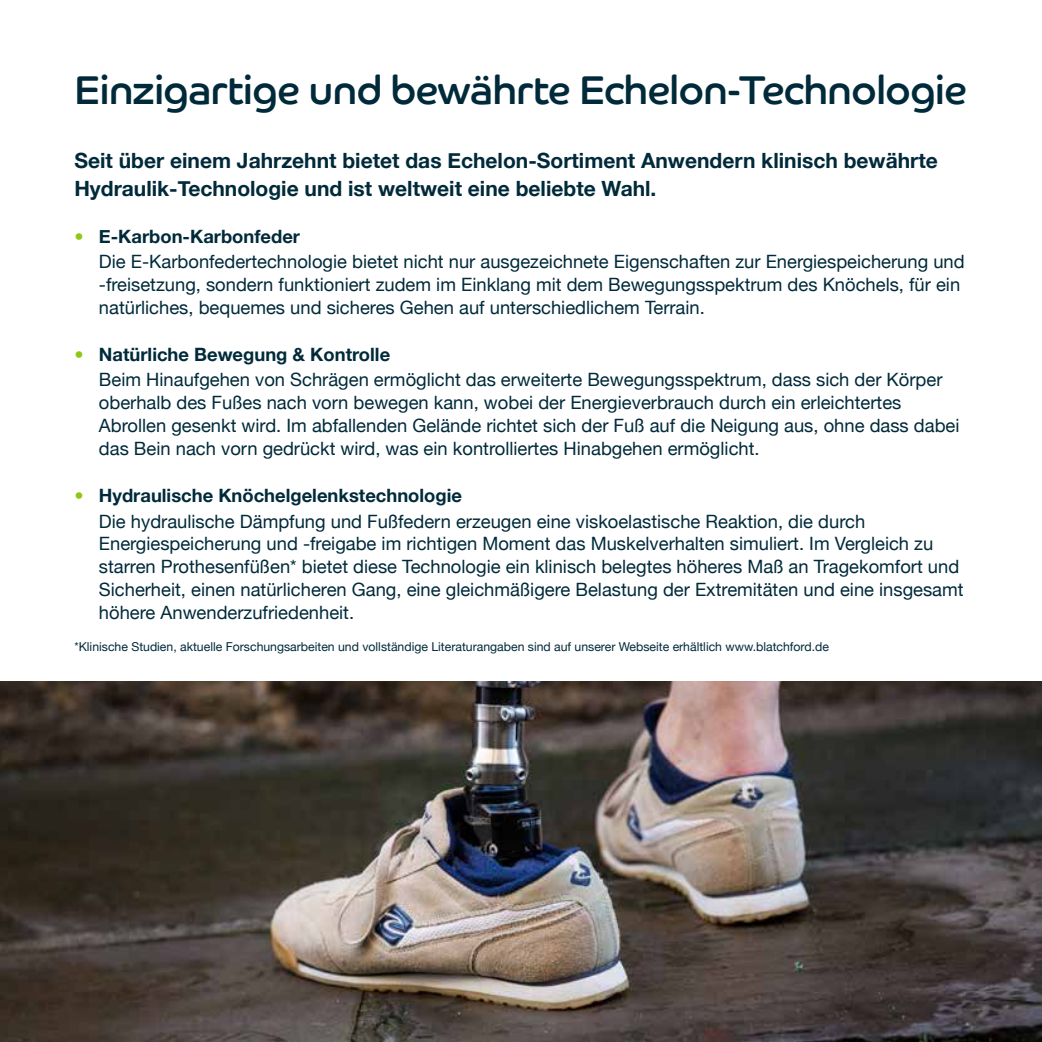
<style>
.page{position:relative;width:1042px;height:1042px;background:#fff}
.page>*{position:absolute;margin:0;border:0;box-sizing:border-box;transform-origin:0 0}
.t1{font:40.25px "Co Headline";letter-spacing:-.01em;color:#002a3a}
.t2{font:700 21px/28px "Helvetica Neue";color:#002a3a}
.t3{font:18.38px/22.8px "Helvetica Neue";color:#002a3a}
.t4{font:12.25px "Helvetica Neue";color:#002a3a}
.s1{font-weight:500;color:#90c715}
.s2{font-weight:700}
</style>
<div class="page">
<hr style="left:1041px;top:0;width:1px;height:1042px;background:#0089a2">
<img style="left:0;top:681px;width:1042px;height:361px">
<h1 class="t1" style="left:74px;top:67px;width:894px">Einzigartige und bewährte Echelon-Technologie</h1>
<p class="t2" style="left:74px;top:147px;width:865px">Seit über einem Jahrzehnt bietet das Echelon-Sortiment Anwendern klinisch bewährte<br>Hydraulik-Technologie und ist weltweit eine beliebte Wahl.</p>
<p class="t3" style="left:99px;top:225px;width:867px;line-height:25.2px;text-indent:-24px"><span class="s1">•</span> <span class="s2">E-Karbon-Karbonfeder<br></span>Die E-Karbonfedertechnologie bietet nicht nur ausgezeichnete Eigenschaften zur Energiespeicherung und</p>
<p class="t3" style="left:99px;top:274px;width:863px">-freisetzung, sondern funktioniert zudem im Einklang mit dem Bewegungsspektrum des Knöchels, für ein natürliches, bequemes und sicheres Gehen auf unterschiedlichem Terrain.</p>
<p class="t3" style="left:99px;top:343px;width:845px;line-height:25.2px;text-indent:-24px"><span class="s1">•</span> <span class="s2">Natürliche Bewegung &amp; Kontrolle<br></span>Beim Hinaufgehen von Schrägen ermöglicht das erweiterte Bewegungsspektrum, dass sich der Körper</p>
<p class="t3" style="left:99px;top:392px;width:862px">oberhalb des Fußes nach vorn bewegen kann, wobei der Energieverbrauch durch ein erleichtertes<br>Abrollen gesenkt wird. Im abfallenden Gelände richtet sich der Fuß auf die Neigung aus, ohne dass dabei das Bein nach vorn gedrückt wird, was ein kontrolliertes Hinabgehen ermöglicht.</p>
<p class="t3" style="left:99px;top:484px;width:768px;line-height:25.2px;text-indent:-24px"><span class="s1">•</span> <span class="s2">Hydraulische Knöchelgelenkstechnologie<br></span>Die hydraulische Dämpfung und Fußfedern erzeugen eine viskoelastische Reaktion, die durch</p>
<p class="t3" style="left:99px;top:533px;width:866px">Energiespeicherung und -freigabe im richtigen Moment das Muskelverhalten simuliert. Im Vergleich zu starren Prothesenfüßen* bietet diese Technologie ein klinisch belegtes höheres Maß an Tragekomfort und Sicherheit, einen natürlicheren Gang, eine gleichmäßigere Belastung der Extremitäten und eine insgesamt höhere Anwenderzufriedenheit.</p>
<p class="t4" style="left:74px;top:638px;width:756px">*Klinische Studien, aktuelle Forschungsarbeiten und vollständige Literaturangaben sind auf unserer Webseite erhältlich www.blatchford.de</p>
</div>
